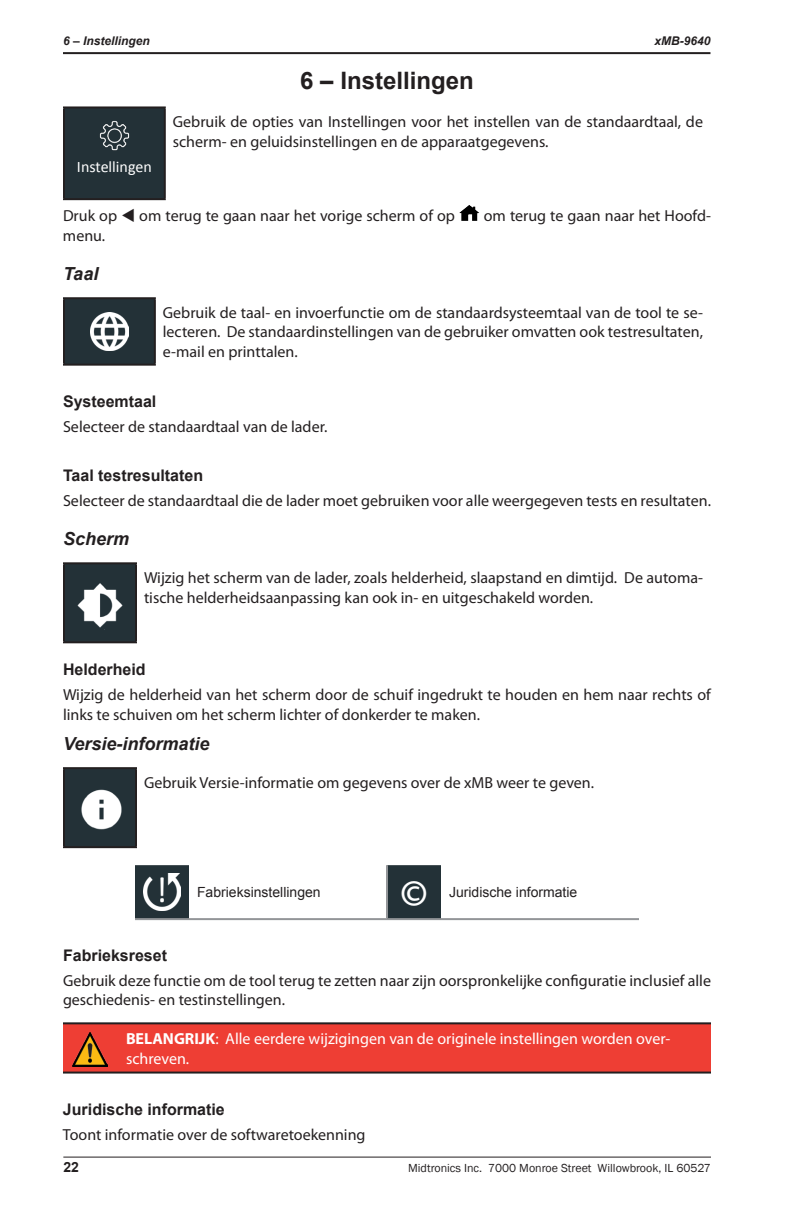
<style>
.page{position:relative;width:792px;height:1224px;background:#fff}
.page>*{position:absolute;margin:0;border:0;box-sizing:border-box;transform-origin:0 0}
.t1{font:700 40px "Myriad Pro";color:#fff}
.t2{font:700 24px "Arial";color:#231f20}
.t3{font:italic 700 18px "Arial";color:#231f20}
.t4{font:16px/19.2px "Myriad Pro";color:#231f20}
.t5{font:16px/19.2px "Myriad Pro";color:#fff}
.t6{font:700 16px "Arial";color:#231f20}
.t7{font:16px "Calibri";color:#fff}
.t8{font:14px "Arial";color:#231f20}
.t9{font:700 14px "Arial";color:#231f20}
.t10{font:12px "Franklin Gothic";color:#231f20}
.t11{font:italic 700 12px "Arial";color:#231f20}
.s1{font-weight:700}
</style>
<div class="page">
<hr style="left:63px;top:1157px;width:648px;height:1px;background:#231f20">
<hr style="left:63px;top:52px;width:647px;height:2px;background:#231f20">
<div style="left:64px;top:107px;width:101px;height:92px;background:#233137"></div>
<hr style="left:63px;top:106px;width:103px;height:2px;background:#231f20">
<hr style="left:63px;top:108px;width:2px;height:90px;background:#231f20">
<hr style="left:63px;top:198px;width:103px;height:2px;background:#231f20">
<hr style="left:164px;top:108px;width:2px;height:90px;background:#231f20">
<img style="left:99px;top:121px;width:31px;height:30px">
<img style="left:459px;top:205px;width:20px;height:16px">
<div style="left:64px;top:298px;width:91px;height:67px;background:#233137"></div>
<hr style="left:63px;top:297px;width:93px;height:2px;background:#231f20">
<hr style="left:63px;top:299px;width:2px;height:65px;background:#231f20">
<hr style="left:63px;top:364px;width:93px;height:2px;background:#231f20">
<hr style="left:154px;top:299px;width:2px;height:65px;background:#231f20">
<img style="left:91px;top:313px;width:37px;height:37px">
<div style="left:64px;top:563px;width:72px;height:79px;background:#233137"></div>
<hr style="left:63px;top:562px;width:74px;height:2px;background:#231f20">
<hr style="left:63px;top:564px;width:2px;height:77px;background:#231f20">
<hr style="left:63px;top:641px;width:74px;height:2px;background:#231f20">
<hr style="left:135px;top:564px;width:2px;height:77px;background:#231f20">
<img style="left:77px;top:583px;width:46px;height:47px">
<div style="left:64px;top:768px;width:72px;height:79px;background:#233137"></div>
<hr style="left:63px;top:767px;width:74px;height:2px;background:#231f20">
<hr style="left:63px;top:769px;width:2px;height:77px;background:#231f20">
<hr style="left:63px;top:846px;width:74px;height:2px;background:#231f20">
<hr style="left:135px;top:769px;width:2px;height:77px;background:#231f20">
<img style="left:81px;top:789px;width:41px;height:41px">
<svg style="left:135px;top:865px;width:306px;height:53px"></svg>
<hr style="left:135px;top:918px;width:54px;height:2px;background:#939598">
<hr style="left:189px;top:918px;width:198px;height:2px;background:#939598">
<hr style="left:386px;top:865px;width:2px;height:53px;background:#939598">
<hr style="left:387px;top:918px;width:54px;height:2px;background:#939598">
<hr style="left:441px;top:918px;width:198px;height:2px;background:#939598">
<img style="left:143px;top:874px;width:38px;height:37px">
<div style="left:63px;top:1023px;width:648px;height:50px;background:#ee3e34"></div>
<hr style="left:63px;top:1022px;width:648px;height:2px;background:#231f20">
<hr style="left:63px;top:1072px;width:648px;height:2px;background:#231f20">
<img style="left:72px;top:1033px;width:35px;height:33px">
<p class="t11" style="left:63px;top:33px;width:88px">6 – Instellingen</p>
<p class="t11" style="left:654px;top:33px;width:58px">xMB-9640</p>
<h2 class="t2" style="left:300px;top:65px;width:175px">6 – Instellingen</h2>
<p class="t7" style="left:77px;top:156px;width:76px">Instellingen</p>
<p class="t4" style="left:173px;top:112px;width:532px">Gebruik de opties van Instellingen voor het instellen van de standaardtaal, de scherm- en geluidsinstellingen en de apparaatgegevens.</p>
<p class="t4" style="left:63px;top:206px;width:393px">Druk op ▼ om terug te gaan naar het vorige scherm of op</p>
<p class="t4" style="left:484px;top:206px;width:229px">om terug te gaan naar het Hoofd-</p>
<p class="t4" style="left:63px;top:225px;width:44px">menu.</p>
<p class="t3" style="left:63px;top:262px;width:37px">Taal</p>
<p class="t4" style="left:163px;top:303px;width:542px;text-align:justify">Gebruik de taal- en invoerfunctie om de standaardsysteemtaal van de tool te se&shy;lecteren. De standaardinstellingen van de gebruiker omvatten ook testresultaten, e-mail en printtalen.</p>
<p class="t6" style="left:63px;top:391px;width:95px">Systeemtaal</p>
<p class="t4" style="left:63px;top:416px;width:266px">Selecteer de standaardtaal van de lader.</p>
<p class="t6" style="left:63px;top:465px;width:142px">Taal testresultaten</p>
<p class="t4" style="left:63px;top:491px;width:650px">Selecteer de standaardtaal die de lader moet gebruiken voor alle weergegeven tests en resultaten.</p>
<p class="t3" style="left:63px;top:527px;width:68px">Scherm</p>
<p class="t4" style="left:144px;top:568px;width:561px">Wijzig het scherm van de lader, zoals helderheid, slaapstand en dimtijd. De automa&shy;tische helderheidsaanpassing kan ook in- en uitgeschakeld worden.</p>
<p class="t6" style="left:63px;top:659px;width:84px">Helderheid</p>
<p class="t4" style="left:63px;top:685px;width:649px">Wijzig de helderheid van het scherm door de schuif ingedrukt te houden en hem naar rechts of links te schuiven om het scherm lichter of donkerder te maken.</p>
<p class="t3" style="left:63px;top:732px;width:148px">Versie-informatie</p>
<p class="t4" style="left:144px;top:773px;width:452px">Gebruik Versie-informatie om gegevens over de xMB weer te geven.</p>
<p class="t8" style="left:197px;top:883px;width:125px">Fabrieksinstellingen</p>
<h1 class="t1" style="left:400px;top:868px;width:29px">©</h1>
<p class="t8" style="left:449px;top:883px;width:130px">Juridische informatie</p>
<p class="t6" style="left:63px;top:945px;width:106px">Fabrieksreset</p>
<p class="t4" style="left:63px;top:971px;width:650px">Gebruik deze functie om de tool terug te zetten naar zijn oorspronkelijke configuratie inclusief alle geschiedenis- en testinstellingen.</p>
<p class="t5" style="left:126px;top:1029px;width:546px"><span class="s1">BELANGRIJK</span>: Alle eerdere wijzigingen van de originele instellingen worden over&shy;schreven.</p>
<p class="t6" style="left:63px;top:1098px;width:163px">Juridische informatie</p>
<p class="t4" style="left:63px;top:1124px;width:304px">Toont informatie over de softwaretoekenning</p>
<p class="t9" style="left:63px;top:1158px;width:17px">22</p>
<p class="t10" style="left:408px;top:1161px;width:304px">Midtronics Inc. 7000 Monroe Street Willowbrook, IL 60527</p>
</div>
